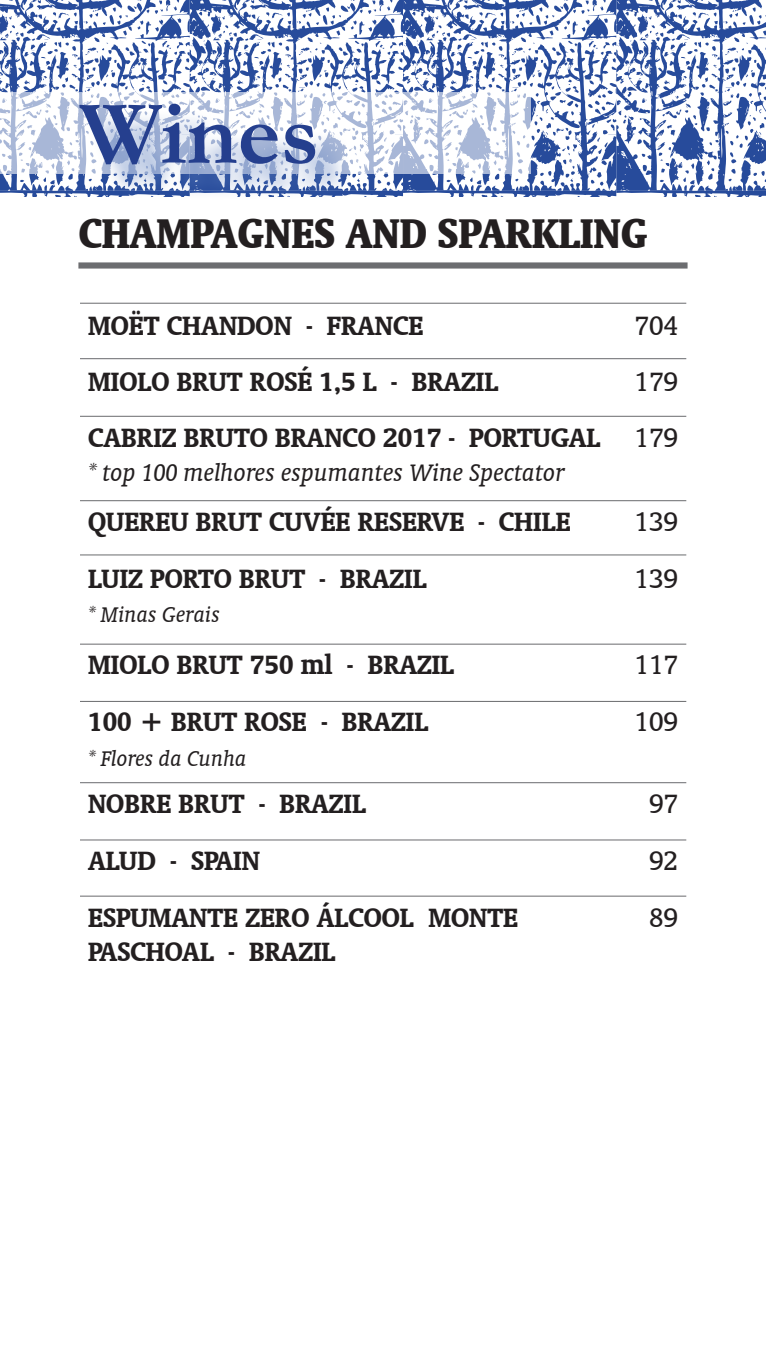
<style>
.page{position:relative;width:766px;height:1361px;background:#fff}
.page>*{position:absolute;margin:0;border:0;box-sizing:border-box;transform-origin:0 0}
.t1{font:700 91.8px "Garamond";color:#253f8e}
.t2{font:700 condensed 47.1px "Oranda BT";color:#231f20}
.t3{font:700 30px/34.5px "Oranda BT";color:#231f20}
.t4{font:30px "Oranda BT";color:#231f20}
.t5{font:italic 27px "Oranda BT";color:#231f20}
.t6{font:italic 24px "Oranda BT";color:#231f20}
</style>
<div class="page">
<svg style="left:0;top:0;width:765px;height:196px"></svg>
<svg style="left:0;top:92px;width:531px;height:81px"></svg>
<div style="left:85px;top:110px;width:266px;height:91px;background:#6081bf;opacity:.6"></div>
<div style="left:78px;top:262px;width:609px;height:6px;background:#6c6d70"></div>
<hr style="left:80px;top:643px;width:606px;height:1px;background:#6c6d70">
<hr style="left:80px;top:701px;width:606px;height:1px;background:#6c6d70">
<hr style="left:80px;top:782px;width:606px;height:1px;background:#6c6d70">
<hr style="left:80px;top:839px;width:606px;height:1px;background:#6c6d70">
<hr style="left:80px;top:895px;width:606px;height:1px;background:#6c6d70">
<hr style="left:80px;top:416px;width:606px;height:1px;background:#6c6d70">
<hr style="left:80px;top:554px;width:606px;height:1px;background:#6c6d70">
<hr style="left:80px;top:500px;width:606px;height:1px;background:#6c6d70">
<hr style="left:80px;top:358px;width:606px;height:1px;background:#6c6d70">
<hr style="left:80px;top:303px;width:606px;height:1px;background:#6c6d70">
<h1 class="t1" style="left:79px;top:79px;width:241px">Wines</h1>
<p class="t2" style="left:78px;top:206px;width:570px">CHAMPAGNES AND SPARKLING</p>
<p class="t3" style="left:88px;top:308px;width:336px">MOËT CHANDON - FRANCE</p>
<p class="t4" style="left:634px;top:309px;width:45px">704</p>
<p class="t3" style="left:88px;top:364px;width:411px">MIOLO BRUT ROSÉ 1,5 L - BRAZIL</p>
<p class="t4" style="left:634px;top:364px;width:45px">179</p>
<p class="t3" style="left:88px;top:419px;width:513px">CABRIZ BRUTO BRANCO 2017 - PORTUGAL</p>
<p class="t5" style="left:88px;top:457px;width:478px">* top 100 melhores espumantes Wine Spectator</p>
<p class="t4" style="left:634px;top:420px;width:45px">179</p>
<p class="t3" style="left:88px;top:503px;width:483px">QUEREU BRUT CUVÉE RESERVE - CHILE</p>
<p class="t4" style="left:634px;top:504px;width:45px">139</p>
<p class="t3" style="left:88px;top:560px;width:340px">LUIZ PORTO BRUT - BRAZIL</p>
<p class="t6" style="left:88px;top:601px;width:133px">* Minas Gerais</p>
<p class="t4" style="left:634px;top:561px;width:45px">139</p>
<p class="t3" style="left:88px;top:647px;width:367px">MIOLO BRUT 750 ml - BRAZIL</p>
<p class="t4" style="left:634px;top:648px;width:45px">117</p>
<p class="t3" style="left:88px;top:704px;width:341px">100 + BRUT ROSE - BRAZIL</p>
<p class="t6" style="left:88px;top:744px;width:160px">* Flores da Cunha</p>
<p class="t4" style="left:634px;top:704px;width:45px">109</p>
<p class="t3" style="left:88px;top:786px;width:279px">NOBRE BRUT - BRAZIL</p>
<p class="t4" style="left:649px;top:787px;width:31px">97</p>
<p class="t3" style="left:88px;top:843px;width:173px">ALUD - SPAIN</p>
<p class="t4" style="left:649px;top:843px;width:31px">92</p>
<p class="t3" style="left:88px;top:899px;width:431px">ESPUMANTE ZERO ÁLCOOL MONTE<br>PASCHOAL - BRAZIL</p>
<p class="t4" style="left:649px;top:900px;width:31px">89</p>
</div>
